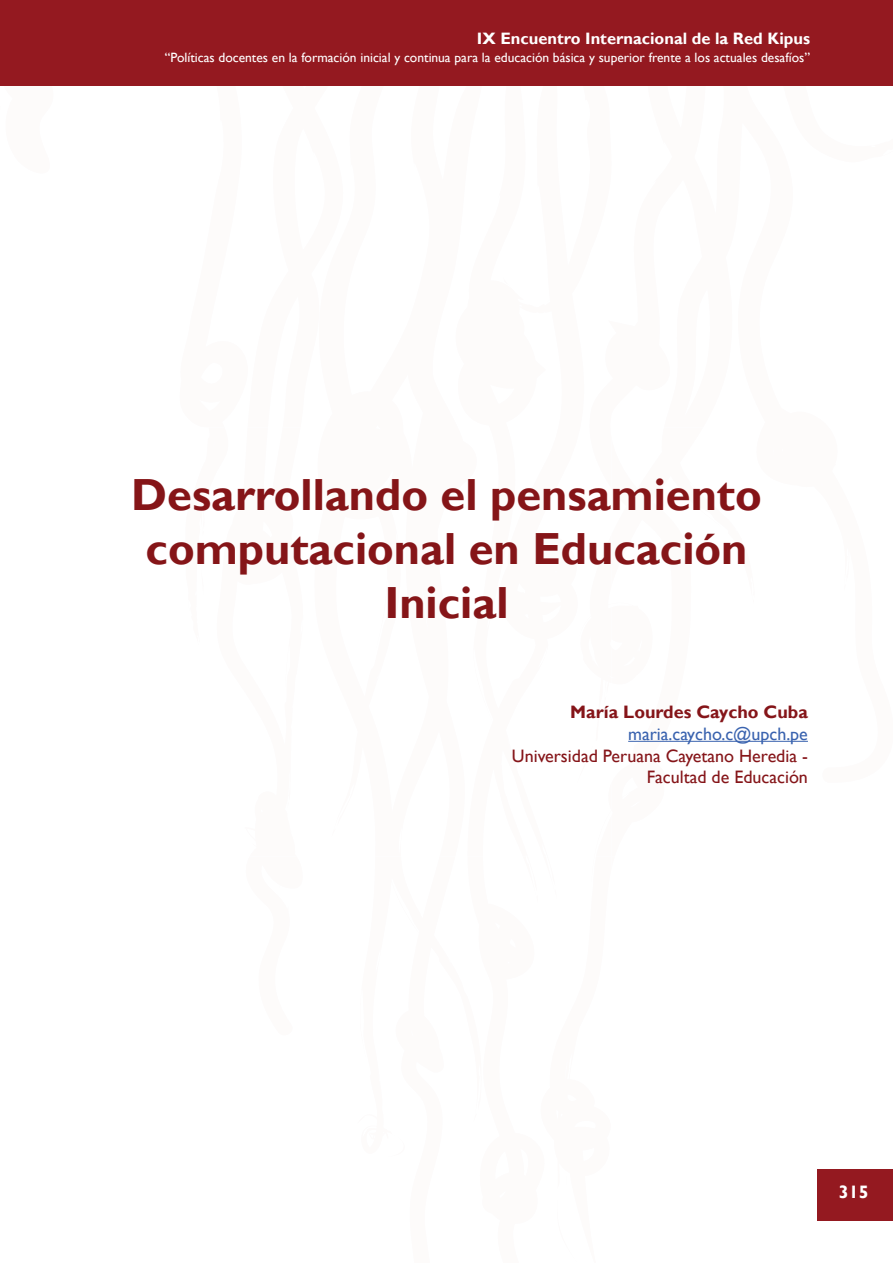
<style>
.page{position:relative;width:893px;height:1263px;background:#fff}
.page>*{position:absolute;margin:0;border:0;box-sizing:border-box;transform-origin:0 0}
.t1{font:700 45px/54px "Gill Sans";color:#851518;text-align:center}
.t2{font:18px "Gill Sans";color:#851519}
.t3{font:700 18px "Gill Sans";color:#851519}
.t4{font:18px "Gill Sans";color:#3a63af}
.t5{font:700 18px "Gill Sans";color:#fff}
.t6{font:700 16.5px "Gill Sans";color:#fff}
.t7{font:13.5px "Gill Sans";color:#fff}
</style>
<div class="page">
<hr style="left:628px;top:741px;width:180px;height:1px;background:#3a63af">
<div style="left:818px;top:1169px;width:75px;height:51px;background:#941920"></div>
<div style="left:1px;top:0;width:892px;height:85px;background:#941920"></div>
<p class="t6" style="left:477px;top:28px;width:335px">IX Encuentro Internacional de la Red Kipus</p>
<p class="t7" style="left:165px;top:50px;width:647px">“Políticas docentes en la formación inicial y continua para la educación básica y superior frente a los actuales desafíos”</p>
<p class="t1" style="left:131px;top:468px;width:632px">Desarrollando el pensamiento computacional en Educación<br>Inicial</p>
<p class="t3" style="left:570px;top:701px;width:239px">María Lourdes Caycho Cuba</p>
<p class="t4" style="left:628px;top:723px;width:181px">maria.caycho.c@upch.pe</p>
<p class="t2" style="left:512px;top:745px;width:297px">Universidad Peruana Cayetano Heredia -</p>
<p class="t2" style="left:647px;top:767px;width:163px">Facultad de Educación</p>
<h2 class="t5" style="left:839px;top:1181px;width:31px">315</h2>
</div>
